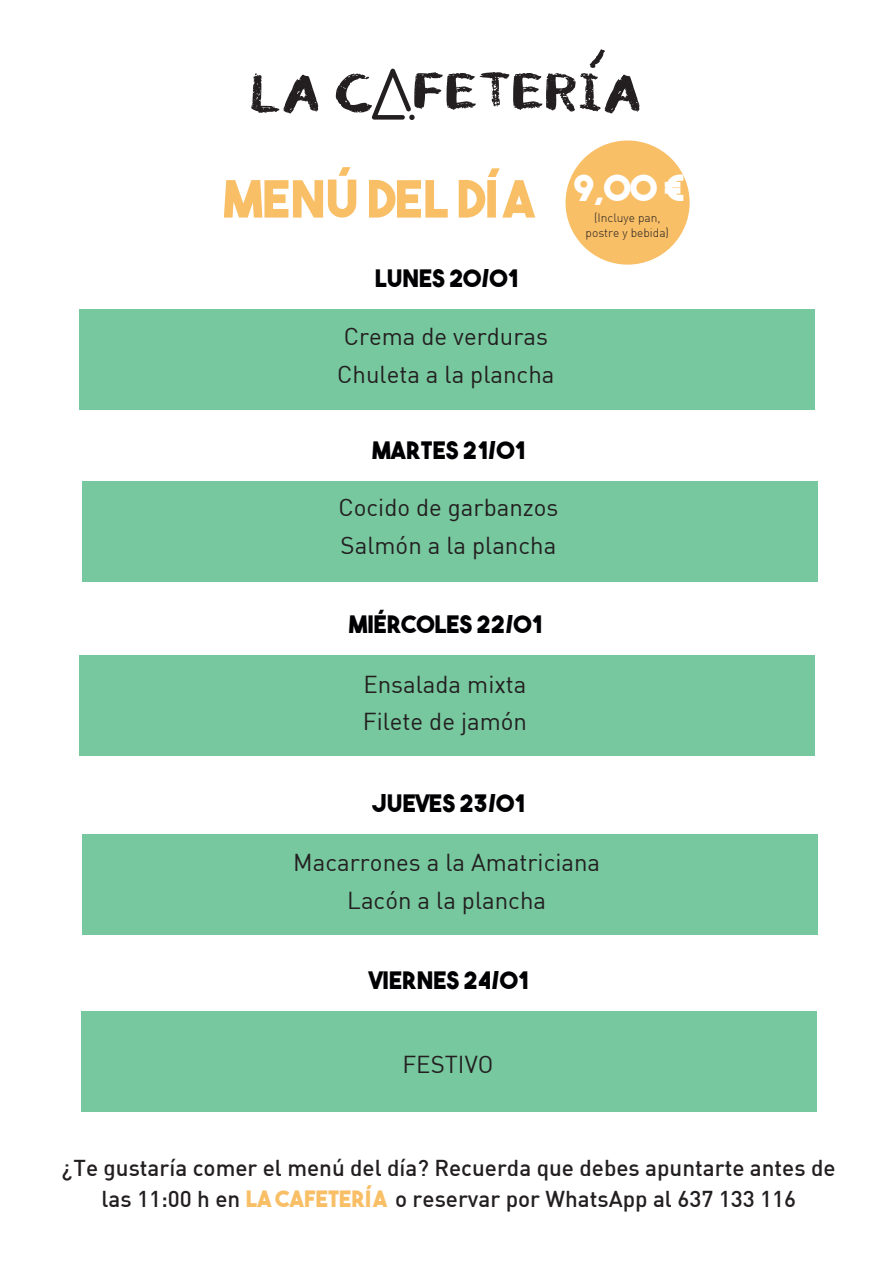
<style>
.page{position:relative;width:893px;height:1263px;background:#fff}
.page>*{position:absolute;margin:0;border:0;box-sizing:border-box;transform-origin:0 0}
.t1{font:51px "The Bold Font";color:#f8bf67}
.t2{font:36px "The Bold Font";color:#fff}
.t3{font:24px/37.5px "DIN";color:#231f20}
.t4{font:24px "The Bold Font";color:#000003}
.t5{font:500 22.5px/31.5px "DIN";color:#231f20;text-align:center}
.t6{font:300 12px/15px "DIN";color:#231f20;text-align:center}
.s1{font-family:"The Bold Font";font-weight:400;color:#f8bf67}
</style>
<div class="page">
<svg style="left:251px;top:73px;width:67px;height:40px"></svg>
<div style="left:80px;top:309px;width:735px;height:101px;background:#77c89f"></div>
<div style="left:82px;top:481px;width:735px;height:101px;background:#77c89f"></div>
<div style="left:79px;top:655px;width:735px;height:101px;background:#77c89f"></div>
<div style="left:82px;top:834px;width:735px;height:101px;background:#77c89f"></div>
<div style="left:81px;top:1011px;width:735px;height:101px;background:#77c89f"></div>
<div style="left:565px;top:140px;width:125px;height:125px;background:#f8bf67;border-radius:50%"></div>
<svg style="left:336px;top:49px;width:303px;height:71px"></svg>
<h1 class="t1" style="left:224px;top:167px;width:313px">MENÚ DEL DÍA</h1>
<p class="t4" style="left:375px;top:263px;width:145px">LUNES 20/01</p>
<p class="t3" style="left:337px;top:318px;width:219px">Crema de verduras<br>Chuleta a la plancha</p>
<h2 class="t2" style="left:573px;top:165px;width:113px">9,00 €</h2>
<p class="t6" style="left:586px;top:210px;width:85px">(Incluye pan, postre y bebida)</p>
<p class="t4" style="left:372px;top:435px;width:154px">MARTES 21/01</p>
<p class="t3" style="left:338px;top:488px;width:221px">Cocido de garbanzos<br>Salmón a la plancha</p>
<p class="t4" style="left:349px;top:609px;width:195px">MIÉRCOLES 22/01</p>
<p class="t3" style="left:363px;top:665px;width:166px">Ensalada mixta<br>Filete de jamón</p>
<p class="t4" style="left:372px;top:788px;width:154px">JUEVES 23/01</p>
<p class="t3" style="left:293px;top:843px;width:309px;text-align:center">Macarrones a la Amatriciana<br>Lacón a la plancha</p>
<p class="t4" style="left:369px;top:965px;width:161px">VIERNES 24/01</p>
<p class="t3" style="left:402px;top:1045px;width:93px">FESTIVO</p>
<p class="t5" style="left:62px;top:1151px;width:775px">¿Te gustaría comer el menú del día? Recuerda que debes apuntarte antes de las 11:00 h en <span class="s1">LA CAFETERÍA</span> o reservar por WhatsApp al 637 133 116</p>
</div>
